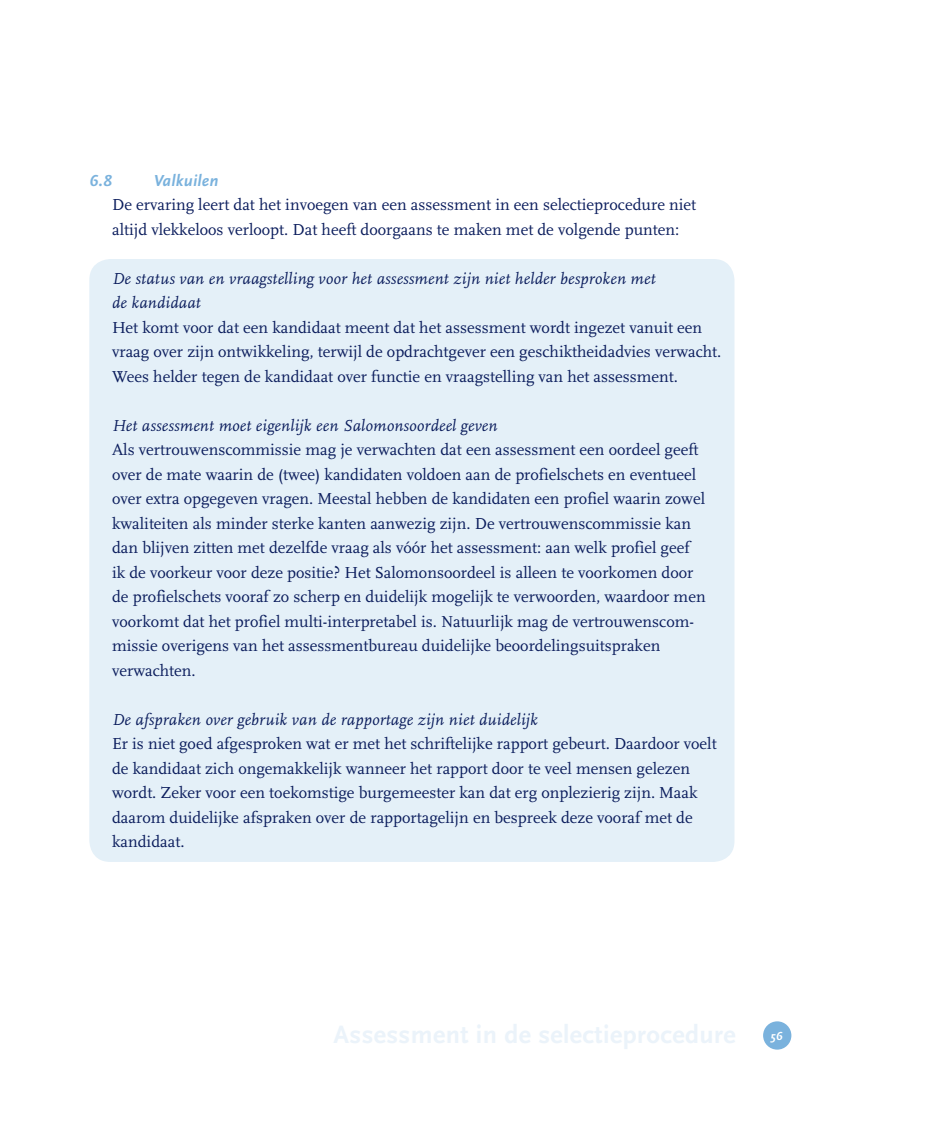
<style>
.page{position:relative;width:933px;height:1141px;background:#fff}
.page>*{position:absolute;margin:0;border:0;box-sizing:border-box;transform-origin:0 0}
.t1{font:16.62px/24.5px "Scala Pro";color:#0a1c5c}
.t2{font:italic 16.62px/24.5px "Scala Pro";letter-spacing:.015em;color:#0a1c5c}
.t3{font:italic 700 16.62px "Scala Sans";letter-spacing:.015em;color:#7ab2dd}
.t4{font:italic 700 12.25px "Scala Sans";color:#fff}
</style>
<div class="page">
<div style="left:763px;top:1021px;width:28px;height:29px;background:#7ab2dd;border-radius:50%"></div>
<div style="left:89px;top:259px;width:645px;height:603px;background:#e4f0f8;border-radius:21px"></div>
<p class="t3" style="left:89px;top:171px;width:24px">6.8</p>
<p class="t3" style="left:154px;top:171px;width:66px">Valkuilen</p>
<p class="t1" style="left:112px;top:192px;width:585px">De ervaring leert dat het invoegen van een assessment in een selectieprocedure niet altijd vlekkeloos verloopt. Dat heeft doorgaans te maken met de volgende punten:</p>
<p class="t2" style="left:112px;top:266px;width:545px">De status van en vraagstelling voor het assessment zijn niet helder besproken met de kandidaat</p>
<p class="t1" style="left:112px;top:315px;width:611px">Het komt voor dat een kandidaat meent dat het assessment wordt ingezet vanuit een vraag over zijn ontwikkeling, terwijl de opdrachtgever een geschiktheidadvies verwacht.<br>Wees helder tegen de kandidaat over functie en vraagstelling van het assessment.</p>
<p class="t2" style="left:112px;top:413px;width:387px">Het assessment moet eigenlijk een Salomonsoordeel geven</p>
<p class="t1" style="left:112px;top:437px;width:595px">Als vertrouwenscommissie mag je verwachten dat een assessment een oordeel geeft over de mate waarin de (twee) kandidaten voldoen aan de profielschets en eventueel over extra opgegeven vragen. Meestal hebben de kandidaten een profiel waarin zowel kwaliteiten als minder sterke kanten aanwezig zijn. De vertrouwenscommissie kan dan blijven zitten met dezelfde vraag als vóór het assessment: aan welk profiel geef ik de voorkeur voor deze positie? Het Salomonsoordeel is alleen te voorkomen door de profielschets vooraf zo scherp en duidelijk mogelijk te verwoorden, waardoor men voorkomt dat het profiel multi-interpretabel is. Natuurlijk mag de vertrouwenscom&shy;missie overigens van het assessmentbureau duidelijke beoordelingsuitspraken verwachten.</p>
<p class="t2" style="left:112px;top:707px;width:427px">De afspraken over gebruik van de rapportage zijn niet duidelijk</p>
<p class="t1" style="left:112px;top:731px;width:606px">Er is niet goed afgesproken wat er met het schriftelijke rapport gebeurt. Daardoor voelt de kandidaat zich ongemakkelijk wanneer het rapport door te veel mensen gelezen wordt. Zeker voor een toekomstige burgemeester kan dat erg onplezierig zijn. Maak daarom duidelijke afspraken over de rapportagelijn en bespreek deze vooraf met de kandidaat.</p>
<p class="t4" style="left:770px;top:1029px;width:13px">56</p>
</div>
